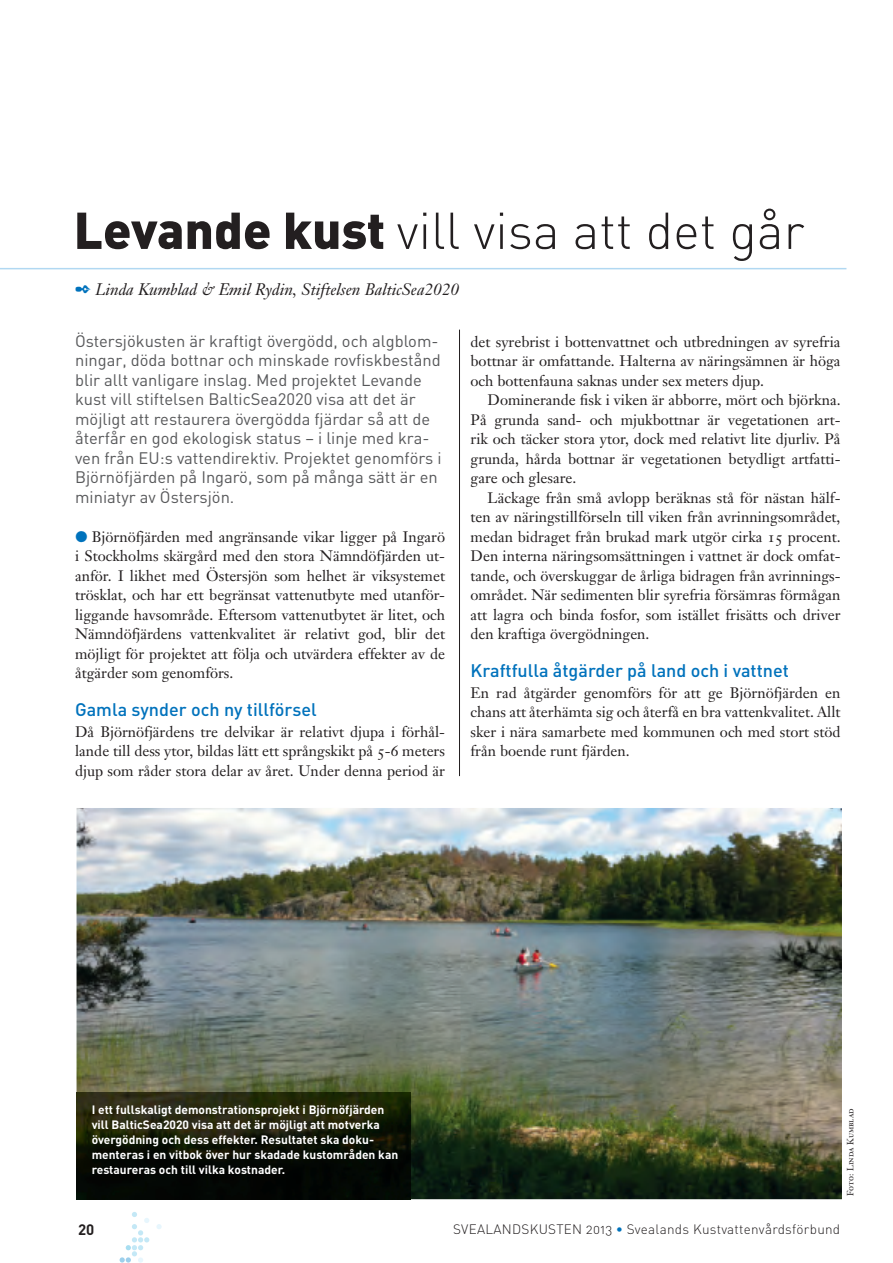
<style>
.page{position:relative;width:893px;height:1263px;background:#fff}
.page>*{position:absolute;margin:0;border:0;box-sizing:border-box;transform-origin:0 0}
.t1{font:300 51px "DIN";color:#231f20}
.t2{font:500 18px "DIN";color:#0072bc}
.t3{font:16.5px/19.5px "DIN";color:#57585a}
.t4{font:italic 16.5px "Janson Text";color:#231f20}
.t5{font:15px/19.5px "Janson Text";color:#231f20;text-align:justify}
.t6{font:700 15px "DIN";color:#231f20}
.t7{font:13.5px "DIN Light Alternate";letter-spacing:.02em;color:#231f20}
.t8{font:700 12px/15px "DIN";color:#fff}
.t9{font:9px "Janson Text Roman SC";color:#231f20}
.s1{font-weight:900}
.s2{color:#0072bc}
.s3{font-family:"Janson Text Roman SC"}
</style>
<div class="page">
<svg style="left:156px;top:1224px;width:6px;height:5px"></svg>
<svg style="left:120px;top:1212px;width:29px;height:51px"></svg>
<hr style="left:0;top:268px;width:846px;height:1px;background:#b1d8f2">
<hr style="left:459px;top:330px;width:1px;height:446px;background:#231f20">
<img style="left:77px;top:808px;width:765px;height:391px">
<img style="left:77px;top:1093px;width:334px;height:106px">
<h1 class="t1" style="left:74px;top:199px;width:732px"><span class="s1">Levande kust</span> vill visa att det går</h1>
<p class="t4" style="left:75px;top:279px;width:385px"><span class="s2">✒</span> Linda Kumblad &amp; Emil Rydin, Stiftelsen BalticSea2020</p>
<p class="t3" style="left:75px;top:330px;width:368px">Östersjökusten är kraftigt övergödd, och algblom&shy;ningar, döda bottnar och minskade rovfiskbestånd blir allt vanligare inslag. Med projektet Levande kust vill stiftelsen BalticSea2020 visa att det är möjligt att restaurera övergödda fjärdar så att de återfår en god ekologisk status – i linje med kra&shy;ven från EU:s vattendirektiv. Projektet genomförs i Björnöfjärden på Ingarö, som på många sätt är en miniatyr av Östersjön.</p>
<p class="t5" style="left:75px;top:526px;width:371px;text-indent:17px">Björnöfjärden med angränsande vikar ligger på Ingarö i Stockholms skärgård med den stora Nämndöfjärden ut&shy;anför. I likhet med Östersjön som helhet är viksystemet trösklat, och har ett begränsat vattenutbyte med utanför&shy;liggande havsområde. Eftersom vattenutbytet är litet, och Nämndöfjärdens vattenkvalitet är relativt god, blir det möjligt för projektet att följa och utvärdera effekter av de åtgärder som genomförs.</p>
<p class="t2" style="left:75px;top:697px;width:243px">Gamla synder och ny tillförsel</p>
<p class="t5" style="left:75px;top:721px;width:371px">Då Björnöfjärdens tre delvikar är relativt djupa i förhål&shy;lande till dess ytor, bildas lätt ett språngskikt på <span class="s3">5</span>-<span class="s3">6</span> meters djup som råder stora delar av året. Under denna period är</p>
<p class="t5" style="left:471px;top:331px;width:371px">det syrebrist i bottenvattnet och utbredningen av syrefria bottnar är omfattande. Halterna av näringsämnen är höga och bottenfauna saknas under sex meters djup.</p>
<p class="t5" style="left:471px;top:390px;width:371px;text-indent:17px">Dominerande fisk i viken är abborre, mört och björkna.<br>På grunda sand- och mjukbottnar är vegetationen art&shy;rik och täcker stora ytor, dock med relativt lite djurliv. På grunda, hårda bottnar är vegetationen betydligt artfatti&shy;gare och glesare.</p>
<p class="t5" style="left:471px;top:487px;width:371px;text-indent:17px">Läckage från små avlopp beräknas stå för nästan hälf&shy;ten av näringstillförseln till viken från avrinningsområdet, medan bidraget från brukad mark utgör cirka <span class="s3">15</span> procent.<br>Den interna näringsomsättningen i vattnet är dock omfat&shy;tande, och överskuggar de årliga bidragen från avrinnings&shy;området. När sedimenten blir syrefria försämras förmågan att lagra och binda fosfor, som istället frisätts och driver den kraftiga övergödningen.</p>
<p class="t2" style="left:471px;top:658px;width:320px">Kraftfulla åtgärder på land och i vattnet</p>
<p class="t5" style="left:471px;top:682px;width:371px">En rad åtgärder genomförs för att ge Björnöfjärden en chans att återhämta sig och återfå en bra vattenkvalitet. Allt sker i nära samarbete med kommunen och med stort stöd från boende runt fjärden.</p>
<p class="t8" style="left:92px;top:1102px;width:308px">I ett fullskaligt demonstrationsprojekt i Björnöfjärden vill BalticSea2020 visa att det är möjligt att motverka övergödning och dess effekter. Resultatet ska doku&shy;menteras i en vitbok över hur skadade kustområden kan restaureras och till vilka kostnader.</p>
<p class="t9" style="left:845px;top:1196px;width:89px;rotate:-90deg">Foto: Linda Kumblad</p>
<p class="t6" style="left:78px;top:1219px;width:18px">20</p>
<p class="t7" style="left:453px;top:1220px;width:389px">SVEALANDSKUSTEN 2013 <span class="s2">•</span> Svealands Kustvattenvårdsförbund</p>
</div>
